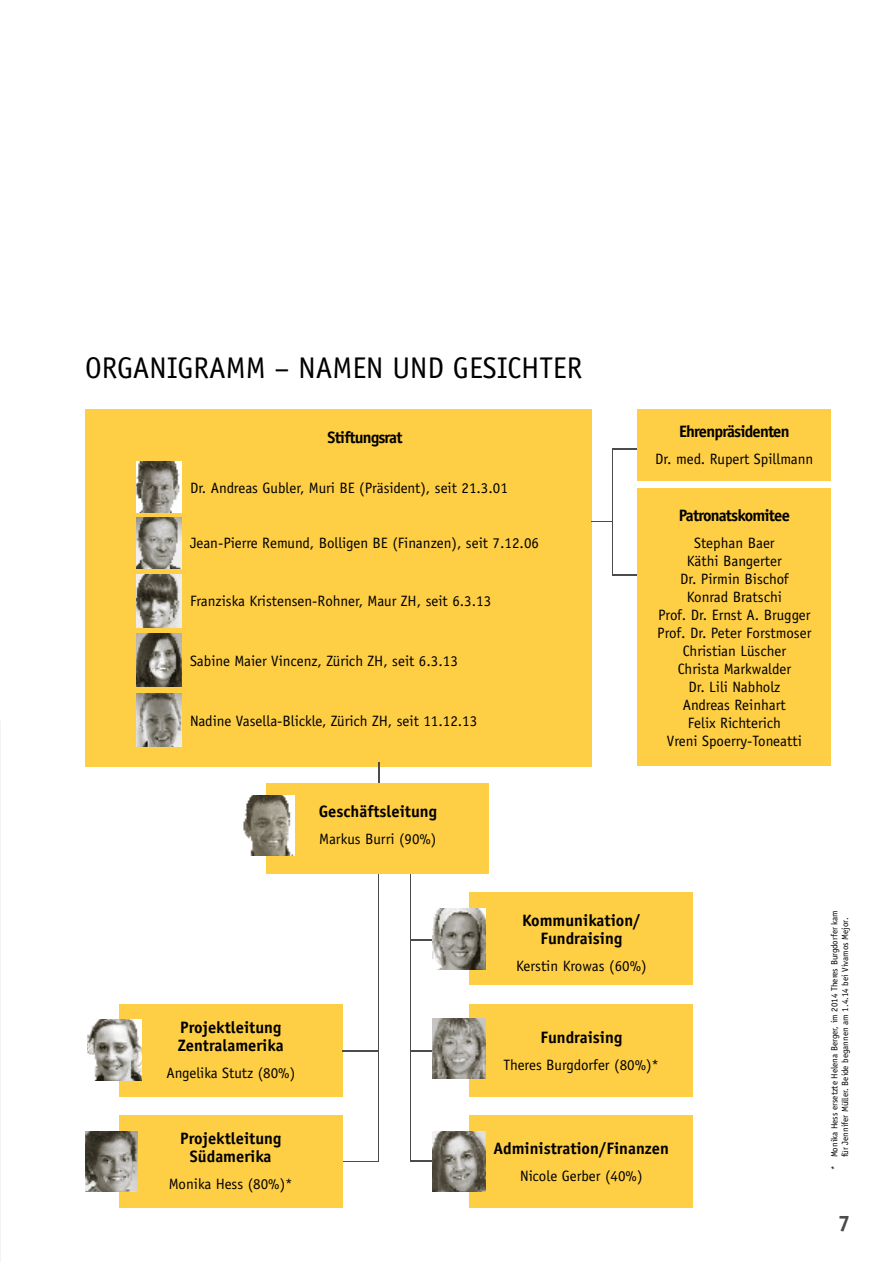
<style>
.page{position:relative;width:893px;height:1263px;background:#fff}
.page>*{position:absolute;margin:0;border:0;box-sizing:border-box;transform-origin:0 0}
.t1{font:30px "Officina Sans Std";color:#000}
.t2{font:700 22.5px "Officina Sans Std";color:#4b4b4d}
.t3{font:700 16.5px/18px "Officina Sans Std";color:#000;text-align:center}
.t4{font:700 16.5px "Officina Sans Std";letter-spacing:-.05em;color:#000}
.t5{font:15px/18px "Officina Sans Std";color:#000;text-align:center}
.t6{font:9px/10.8px "Officina Sans Std";color:#000;text-align:center}
</style>
<div class="page">
<div style="left:85px;top:409px;width:506px;height:357px;background:#fece44"></div>
<hr style="left:410px;top:939px;width:32px;height:1px;background:#4b4b4d">
<hr style="left:410px;top:1160px;width:32px;height:2px;background:#4b4b4d">
<hr style="left:378px;top:873px;width:1px;height:289px;background:#4b4b4d">
<hr style="left:612px;top:449px;width:1px;height:126px;background:#4b4b4d">
<hr style="left:612px;top:448px;width:64px;height:1px;background:#4b4b4d">
<hr style="left:612px;top:574px;width:64px;height:1px;background:#4b4b4d">
<div style="left:638px;top:409px;width:193px;height:71px;background:#fece44"></div>
<div style="left:638px;top:489px;width:193px;height:277px;background:#fece44"></div>
<div style="left:119px;top:1004px;width:224px;height:92px;background:#fece44"></div>
<img style="left:87px;top:1020px;width:54px;height:60px">
<hr style="left:410px;top:855px;width:1px;height:307px;background:#4b4b4d">
<div style="left:469px;top:1004px;width:224px;height:92px;background:#fece44"></div>
<div style="left:469px;top:1116px;width:224px;height:92px;background:#fece44"></div>
<img style="left:432px;top:1131px;width:54px;height:61px">
<div style="left:469px;top:893px;width:224px;height:92px;background:#fece44"></div>
<img style="left:432px;top:909px;width:54px;height:60px">
<hr style="left:378px;top:762px;width:1px;height:99px;background:#4b4b4d">
<div style="left:267px;top:783px;width:222px;height:90px;background:#fece44"></div>
<img style="left:243px;top:795px;width:52px;height:61px">
<img style="left:137px;top:518px;width:45px;height:50px">
<img style="left:137px;top:634px;width:45px;height:52px">
<img style="left:137px;top:575px;width:45px;height:52px">
<img style="left:137px;top:462px;width:45px;height:50px">
<img style="left:137px;top:694px;width:45px;height:52px">
<hr style="left:410px;top:1050px;width:32px;height:1px;background:#4b4b4d">
<img style="left:432px;top:1018px;width:54px;height:61px">
<svg style="left:591px;top:521px;width:21px;height:1px"></svg>
<hr style="left:342px;top:1161px;width:36px;height:1px;background:#4b4b4d">
<div style="left:119px;top:1116px;width:224px;height:92px;background:#fece44"></div>
<img style="left:85px;top:1131px;width:53px;height:61px">
<hr style="left:343px;top:1050px;width:35px;height:1px;background:#4b4b4d">
<h1 class="t1" style="left:85px;top:351px;width:499px">ORGANIGRAMM – NAMEN UND GESICHTER</h1>
<p class="t4" style="left:328px;top:427px;width:76px">Stiftungsrat</p>
<p class="t5" style="left:190px;top:478px;width:319px">Dr. Andreas Gubler, Muri BE (Präsident), seit 21.3.01</p>
<p class="t5" style="left:190px;top:534px;width:350px">Jean-Pierre Remund, Bolligen BE (Finanzen), seit 7.12.06</p>
<p class="t5" style="left:190px;top:592px;width:303px">Franziska Kristensen-Rohner, Maur ZH, seit 6.3.13</p>
<p class="t5" style="left:190px;top:651px;width:269px">Sabine Maier Vincenz, Zürich ZH, seit 6.3.13</p>
<p class="t5" style="left:190px;top:711px;width:289px">Nadine Vasella-Blickle, Zürich ZH, seit 11.12.13</p>
<p class="t3" style="left:319px;top:802px;width:120px">Geschäftsleitung</p>
<p class="t5" style="left:319px;top:830px;width:119px">Markus Burri (90%)</p>
<p class="t4" style="left:679px;top:421px;width:112px">Ehrenpräsidenten</p>
<p class="t5" style="left:655px;top:450px;width:160px">Dr. med. Rupert Spillmann</p>
<p class="t4" style="left:679px;top:505px;width:113px">Patronatskomitee</p>
<p class="t5" style="left:657px;top:534px;width:156px">Stephan Baer<br>Käthi Bangerter<br>Dr. Pirmin Bischof<br>Konrad Bratschi<br>Prof. Dr. Ernst A. Brugger<br>Prof. Dr. Peter Forstmoser<br>Christian Lüscher<br>Christa Markwalder<br>Dr. Lili Nabholz<br>Andreas Reinhart<br>Felix Richterich<br>Vreni Spoerry-Toneatti</p>
<p class="t3" style="left:178px;top:1018px;width:107px;text-align:left">Projektleitung<br>Zentralamerika</p>
<p class="t5" style="left:166px;top:1064px;width:130px">Angelika Stutz (80%)</p>
<p class="t3" style="left:180px;top:1129px;width:103px">Projektleitung<br>Südamerika</p>
<p class="t5" style="left:169px;top:1175px;width:125px">Monika Hess (80%)*</p>
<p class="t3" style="left:522px;top:911px;width:120px">Kommunikation/<br>Fundraising</p>
<p class="t5" style="left:516px;top:957px;width:132px">Kerstin Krowas (60%)</p>
<p class="t3" style="left:540px;top:1028px;width:83px">Fundraising</p>
<p class="t5" style="left:503px;top:1055px;width:157px">Theres Burgdorfer (80%)*</p>
<p class="t3" style="left:494px;top:1139px;width:177px">Administration/Finanzen</p>
<p class="t5" style="left:520px;top:1167px;width:124px">Nicole Gerber (40%)</p>
<p class="t6" style="left:829px;top:1170px;width:261px;rotate:-90deg">* Monika Hess ersetzte Helena Berger, im 2014 Theres Burgdorfer kam für Jennifer Müller. Beide begannen am 1.4.14 bei Vivamos Mejor.</p>
<h2 class="t2" style="left:838px;top:1209px;width:14px">7</h2>
</div>
